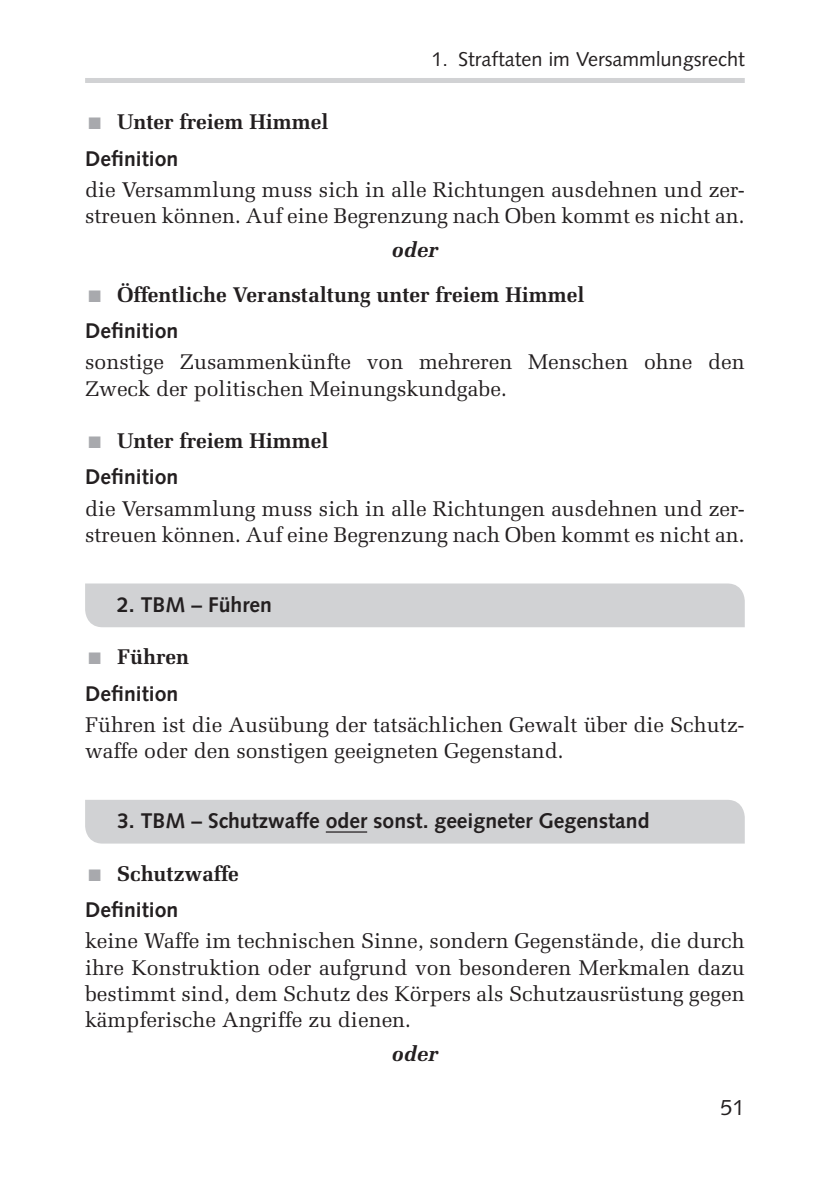
<style>
.page{position:relative;width:837px;height:1191px;background:#fff}
.page>*{position:absolute;margin:0;border:0;box-sizing:border-box;transform-origin:0 0}
.t1{font:22px "Syntax LT Pro";color:#231f20}
.t2{font:21.25px/26.2px "Melior LT Pro";color:#231f20}
.t3{font:700 21.25px "Syntax LT Pro";color:#231f20}
.t4{font:700 21.25px "Melior LT Pro";color:#231f20}
.t5{font:italic 700 21.25px "Melior LT Pro";color:#231f20}
.t6{font:20px "Syntax LT Pro";color:#231f20}
.s1{color:#a8a9ad}
</style>
<div class="page">
<div style="left:85px;top:78px;width:659px;height:5px;background:#d1d2d4"></div>
<div style="left:85px;top:583px;width:659px;height:44px;background:#d1d2d4"></div>
<div style="left:85px;top:800px;width:659px;height:43px;background:#d1d2d4"></div>
<hr style="left:326px;top:831px;width:41px;height:1px;background:#231f20">
<p class="t6" style="left:431px;top:47px;width:315px">1. Straftaten im Versammlungsrecht</p>
<p class="t4" style="left:89px;top:109px;width:241px"><span class="s1">■</span> Unter freiem Himmel</p>
<p class="t3" style="left:85px;top:146px;width:95px">Definition</p>
<p class="t2" style="left:85px;top:176px;width:661px">die Versammlung muss sich in alle Richtungen ausdehnen und zer&shy;streuen können. Auf eine Begrenzung nach Oben kommt es nicht an.</p>
<p class="t5" style="left:392px;top:236px;width:48px">oder</p>
<p class="t4" style="left:89px;top:281px;width:497px"><span class="s1">■</span> Öffentliche Veranstaltung unter freiem Himmel</p>
<p class="t3" style="left:85px;top:318px;width:95px">Definition</p>
<p class="t2" style="left:85px;top:349px;width:661px">sonstige Zusammenkünfte von mehreren Menschen ohne den<br>Zweck der politischen Meinungskundgabe.</p>
<p class="t4" style="left:89px;top:427px;width:241px"><span class="s1">■</span> Unter freiem Himmel</p>
<p class="t3" style="left:85px;top:464px;width:95px">Definition</p>
<p class="t2" style="left:85px;top:495px;width:661px">die Versammlung muss sich in alle Richtungen ausdehnen und zer&shy;streuen können. Auf eine Begrenzung nach Oben kommt es nicht an.</p>
<p class="t3" style="left:117px;top:592px;width:156px">2. TBM – Führen</p>
<p class="t4" style="left:89px;top:644px;width:102px"><span class="s1">■</span> Führen</p>
<p class="t3" style="left:85px;top:681px;width:95px">Definition</p>
<p class="t2" style="left:85px;top:711px;width:661px">Führen ist die Ausübung der tatsächlichen Gewalt über die Schutz&shy;waffe oder den sonstigen geeigneten Gegenstand.</p>
<p class="t3" style="left:117px;top:808px;width:534px">3. TBM – Schutzwaffe oder sonst. geeigneter Gegenstand</p>
<p class="t4" style="left:89px;top:860px;width:151px"><span class="s1">■</span> Schutzwaffe</p>
<p class="t3" style="left:85px;top:897px;width:95px">Definition</p>
<p class="t2" style="left:85px;top:927px;width:661px;text-align:justify">keine Waffe im technischen Sinne, sondern Gegenstände, die durch ihre Konstruktion oder aufgrund von besonderen Merkmalen dazu bestimmt sind, dem Schutz des Körpers als Schutzausrüstung gegen kämpferische Angriffe zu dienen.</p>
<p class="t5" style="left:392px;top:1040px;width:48px">oder</p>
<p class="t1" style="left:720px;top:1094px;width:26px">51</p>
</div>
